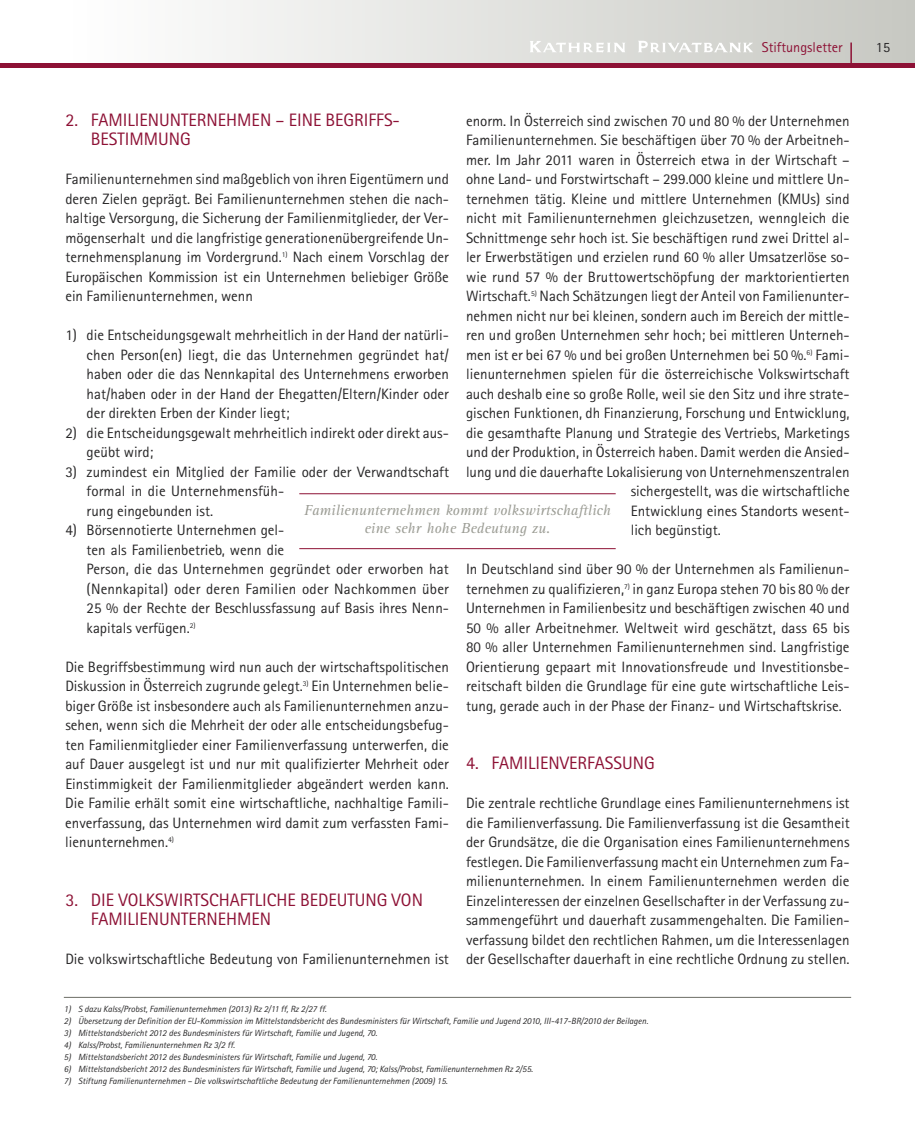
<style>
.page{position:relative;width:915px;height:1127px;background:#fff}
.page>*{position:absolute;margin:0;border:0;box-sizing:border-box;transform-origin:0 0}
.t1{font:18px/19.5px "Rotis Sans Serif";color:#8d1135}
.t2{font:15px/19.5px "Rotis Sans Serif";color:#272627;text-align:justify}
.t3{font:italic 15px/18px "Rotis Serif";color:#9c9d95;text-align:center}
.t4{font:14.25px "Rotis Sans Serif";color:#8d1135}
.t5{font:14.25px "Rotis Sans Serif";color:#272627}
.t6{font:italic 9px "Rotis Sans Serif";color:#272627}
</style>
<div class="page">
<div style="left:64px;top:0;width:850px;height:64px;background:linear-gradient(to right,#fff,#c7c8c2)"></div>
<svg style="left:529px;top:41px;width:96px;height:11px"></svg>
<svg style="left:637px;top:41px;width:116px;height:11px"></svg>
<svg style="left:850px;top:43px;width:1px;height:21px"></svg>
<hr style="left:0;top:64px;width:914px;height:4px;background:#8d1135">
<hr style="left:299px;top:493px;width:316px;height:1px;background:#8d1135">
<hr style="left:299px;top:548px;width:316px;height:1px;background:#8d1135">
<hr style="left:64px;top:997px;width:786px;height:1px;background:#6c6d65">
<p class="t4" style="left:761px;top:43px;width:82px">Stiftungsletter</p>
<p class="t5" style="left:875px;top:43px;width:16px">15</p>
<p class="t2" style="left:466px;top:112px;width:385px">enorm. In Österreich sind zwischen 70 und 80 % der Unternehmen</p>
<p class="t2" style="left:466px;top:132px;width:385px">Familienunternehmen. Sie beschäftigen über 70 % der Arbeitneh-</p>
<p class="t2" style="left:466px;top:151px;width:385px">mer. Im Jahr 2011 waren in Österreich etwa in der Wirtschaft –</p>
<p class="t2" style="left:466px;top:171px;width:385px">ohne Land- und Forstwirtschaft – 299.000 kleine und mittlere Un-</p>
<p class="t2" style="left:466px;top:190px;width:385px">ternehmen tätig. Kleine und mittlere Unternehmen (KMUs) sind</p>
<p class="t2" style="left:466px;top:210px;width:385px">nicht mit Familienunternehmen gleichzusetzen, wenngleich die</p>
<p class="t2" style="left:466px;top:229px;width:385px">Schnittmenge sehr hoch ist. Sie beschäftigen rund zwei Drittel al-</p>
<p class="t2" style="left:466px;top:249px;width:385px">ler Erwerbstätigen und erzielen rund 60 % aller Umsatzerlöse so-</p>
<p class="t2" style="left:466px;top:268px;width:385px">wie rund 57 % der Bruttowertschöpfung der marktorientierten</p>
<p class="t2" style="left:466px;top:288px;width:385px">Wirtschaft.<sup>5)</sup> Nach Schätzungen liegt der Anteil von Familienunter-</p>
<p class="t2" style="left:466px;top:307px;width:385px">nehmen nicht nur bei kleinen, sondern auch im Bereich der mittle-</p>
<p class="t2" style="left:466px;top:327px;width:385px">ren und großen Unternehmen sehr hoch; bei mittleren Unterneh-</p>
<p class="t2" style="left:466px;top:346px;width:385px">men ist er bei 67 % und bei großen Unternehmen bei 50 %.<sup>6)</sup> Fami-</p>
<p class="t2" style="left:466px;top:366px;width:385px">lienunternehmen spielen für die österreichische Volkswirtschaft</p>
<p class="t2" style="left:466px;top:385px;width:385px">auch deshalb eine so große Rolle, weil sie den Sitz und ihre strate-</p>
<p class="t2" style="left:466px;top:405px;width:385px">gischen Funktionen, dh Finanzierung, Forschung und Entwicklung,</p>
<p class="t2" style="left:466px;top:424px;width:385px">die gesamthafte Planung und Strategie des Vertriebs, Marketings</p>
<p class="t2" style="left:466px;top:444px;width:385px">und der Produktion, in Österreich haben. Damit werden die Ansied-</p>
<p class="t2" style="left:466px;top:463px;width:385px">lung und die dauerhafte Lokalisierung von Unternehmenszentralen</p>
<p class="t2" style="left:630px;top:483px;width:220px">sichergestellt, was die wirtschaftliche</p>
<p class="t2" style="left:630px;top:502px;width:220px">Entwicklung eines Standorts wesent-</p>
<p class="t2" style="left:630px;top:522px;width:92px">lich begünstigt.</p>
<p class="t2" style="left:466px;top:561px;width:385px">In Deutschland sind über 90 % der Unternehmen als Familienun&shy;ternehmen zu qualifizieren,<sup>7)</sup> in ganz Europa stehen 70 bis 80 % der Unternehmen in Familienbesitz und beschäftigen zwischen 40 und 50 % aller Arbeitnehmer. Weltweit wird geschätzt, dass 65 bis 80 % aller Unternehmen Familienunternehmen sind. Langfristige Orientierung gepaart mit Innovationsfreude und Investitionsbe&shy;reitschaft bilden die Grundlage für eine gute wirtschaftliche Leis&shy;tung, gerade auch in der Phase der Finanz- und Wirtschaftskrise.</p>
<p class="t1" style="left:91px;top:112px;width:310px;text-indent:-26px">2. FAMILIENUNTERNEHMEN – EINE BEGRIFFS-<br>BESTIMMUNG</p>
<p class="t2" style="left:65px;top:171px;width:385px">Familienunternehmen sind maßgeblich von ihren Eigentümern und deren Zielen geprägt. Bei Familienunternehmen stehen die nach&shy;haltige Versorgung, die Sicherung der Familienmitglieder, der Ver&shy;mögenserhalt und die langfristige generationenübergreifende Un&shy;ternehmensplanung im Vordergrund.<sup>1)</sup> Nach einem Vorschlag der Europäischen Kommission ist ein Unternehmen beliebiger Größe ein Familienunternehmen, wenn</p>
<p class="t2" style="left:87px;top:327px;width:364px;text-indent:-21px">1) die Entscheidungsgewalt mehrheitlich in der Hand der natürli&shy;chen Person(en) liegt, die das Unternehmen gegründet hat/ haben oder die das Nennkapital des Unternehmens erworben hat/haben oder in der Hand der Ehegatten/Eltern/Kinder oder der direkten Erben der Kinder liegt;</p>
<p class="t2" style="left:87px;top:424px;width:364px;text-indent:-21px">2) die Entscheidungsgewalt mehrheitlich indirekt oder direkt aus&shy;geübt wird;</p>
<p class="t2" style="left:87px;top:463px;width:364px;text-align:left;text-indent:-21px">3) zumindest ein Mitglied der Familie oder der Verwandtschaft formal in die Unternehmensfüh-<br>rung eingebunden ist.</p>
<p class="t2" style="left:87px;top:522px;width:364px;text-align:left;text-indent:-21px">4) Börsennotierte Unternehmen gel-<br>ten als Familienbetrieb, wenn die<br>Person, die das Unternehmen gegründet oder erworben hat (Nennkapital) oder deren Familien oder Nachkommen über 25 % der Rechte der Beschlussfassung auf Basis ihres Nenn&shy;kapitals verfügen.<sup>2)</sup></p>
<p class="t2" style="left:65px;top:658px;width:385px">Die Begriffsbestimmung wird nun auch der wirtschaftspolitischen Diskussion in Österreich zugrunde gelegt.<sup>3)</sup> Ein Unternehmen belie&shy;biger Größe ist insbesondere auch als Familienunternehmen anzu&shy;sehen, wenn sich die Mehrheit der oder alle entscheidungsbefug&shy;ten Familienmitglieder einer Familienverfassung unterwerfen, die auf Dauer ausgelegt ist und nur mit qualifizierter Mehrheit oder Einstimmigkeit der Familienmitglieder abgeändert werden kann.<br>Die Familie erhält somit eine wirtschaftliche, nachhaltige Famili&shy;enverfassung, das Unternehmen wird damit zum verfassten Fami&shy;lienunternehmen.<sup>4)</sup></p>
<p class="t3" style="left:304px;top:503px;width:308px">Familienunternehmen kommt volkswirtschaftlich eine sehr hohe Bedeutung zu.</p>
<p class="t1" style="left:466px;top:755px;width:190px">4. FAMILIENVERFASSUNG</p>
<p class="t2" style="left:466px;top:795px;width:385px">Die zentrale rechtliche Grundlage eines Familienunternehmens ist die Familienverfassung. Die Familienverfassung ist die Gesamtheit der Grundsätze, die die Organisation eines Familienunternehmens festlegen. Die Familienverfassung macht ein Unternehmen zum Fa&shy;milienunternehmen. In einem Familienunternehmen werden die Einzelinteressen der einzelnen Gesellschafter in der Verfassung zu&shy;sammengeführt und dauerhaft zusammengehalten. Die Familien&shy;verfassung bildet den rechtlichen Rahmen, um die Interessenlagen der Gesellschafter dauerhaft in eine rechtliche Ordnung zu stellen.</p>
<p class="t1" style="left:91px;top:892px;width:333px;text-indent:-26px">3. DIE VOLKSWIRTSCHAFTLICHE BEDEUTUNG VON<br>FAMILIENUNTERNEHMEN</p>
<p class="t2" style="left:65px;top:951px;width:385px">Die volkswirtschaftliche Bedeutung von Familienunternehmen ist</p>
<p class="t6" style="left:64px;top:1005px;width:264px">1) S dazu Kalss/Probst, Familienunternehmen (2013) Rz 2/11 ff, Rz 2/27 ff.</p>
<p class="t6" style="left:64px;top:1017px;width:585px">2) Übersetzung der Definition der EU-Kommission im Mittelstandsbericht des Bundesministers für Wirtschaft, Familie und Jugend 2010, III-417-BR/2010 der Beilagen.</p>
<p class="t6" style="left:64px;top:1029px;width:315px">3) Mittelstandsbericht 2012 des Bundesministers für Wirtschaft, Familie und Jugend, 70.</p>
<p class="t6" style="left:64px;top:1041px;width:172px">4) Kalss/Probst, Familienunternehmen Rz 3/2 ff.</p>
<p class="t6" style="left:64px;top:1053px;width:315px">5) Mittelstandsbericht 2012 des Bundesministers für Wirtschaft, Familie und Jugend, 70.</p>
<p class="t6" style="left:64px;top:1065px;width:470px">6) Mittelstandsbericht 2012 des Bundesministers für Wirtschaft, Familie und Jugend, 70; Kalss/Probst, Familienunternehmen Rz 2/55.</p>
<p class="t6" style="left:64px;top:1077px;width:385px">7) Stiftung Familienunternehmen – Die volkswirtschaftliche Bedeutung der Familienunternehmen (2009) 15.</p>
</div>
